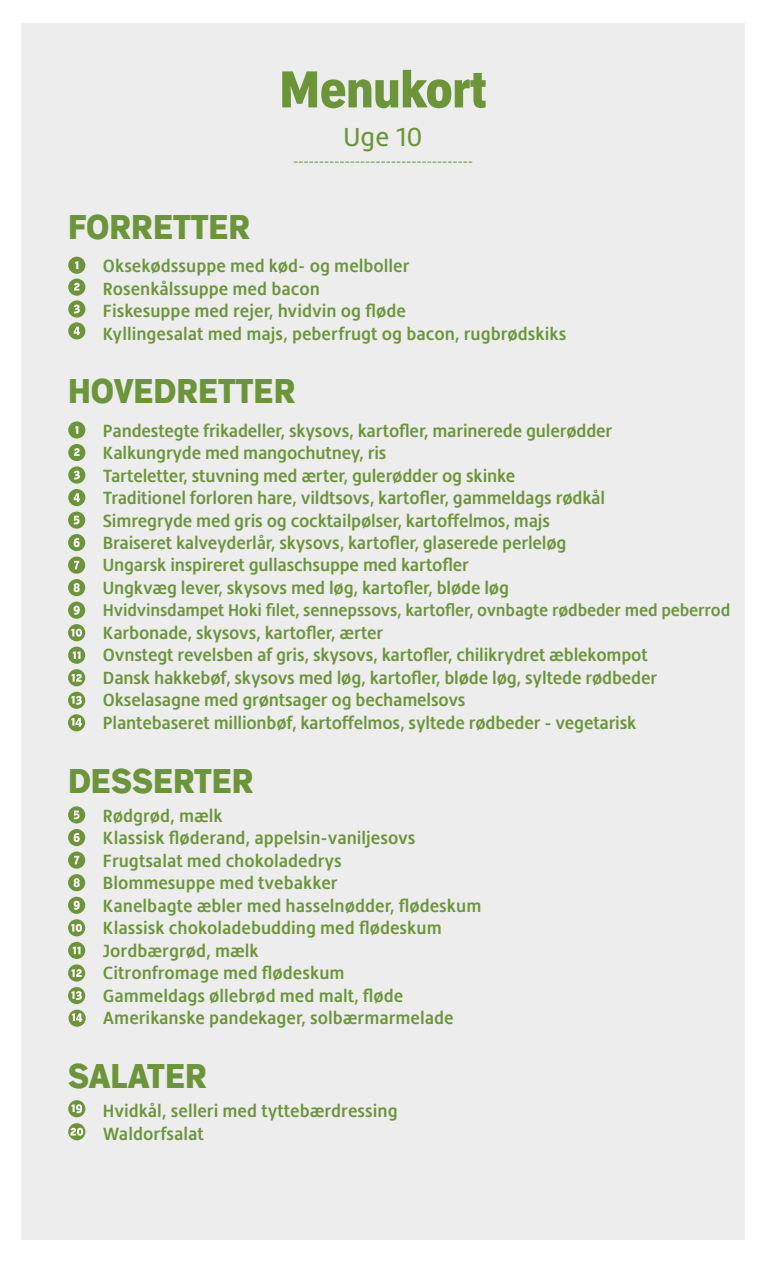
<style>
.page{position:relative;width:766px;height:1263px;background:#fff}
.page>*{position:absolute;margin:0;border:0;box-sizing:border-box;transform-origin:0 0}
.t1{font:900 condensed 51px "Embarcadero MVB Pro";color:#6c953a}
.t2{font:900 condensed 33.9px "Embarcadero MVB Pro";color:#6c953a}
.t3{font:27px "Hedley New";color:#6c953a}
.t4{font:500 18.3px/22.5px "Hedley New";letter-spacing:-.01em;color:#6c953a}
.t5{font:500 17.55px "Hedley New";letter-spacing:-.01em;color:#6c953a}
</style>
<div class="page">
<div style="left:22px;top:23px;width:722px;height:1216px;background:#ededed"></div>
<svg style="left:294px;top:162px;width:178px;height:1px"></svg>
<div style="left:68px;top:421px;width:17px;height:18px;background:#6c953a;border-radius:50%"></div>
<svg style="left:75px;top:426px;width:3px;height:8px"></svg>
<div style="left:68px;top:257px;width:17px;height:17px;background:#6c953a;border-radius:50%"></div>
<svg style="left:75px;top:261px;width:3px;height:8px"></svg>
<div style="left:68px;top:444px;width:17px;height:17px;background:#6c953a;border-radius:50%"></div>
<svg style="left:74px;top:448px;width:6px;height:8px"></svg>
<div style="left:68px;top:279px;width:17px;height:17px;background:#6c953a;border-radius:50%"></div>
<svg style="left:74px;top:283px;width:6px;height:7px"></svg>
<div style="left:68px;top:466px;width:17px;height:18px;background:#6c953a;border-radius:50%"></div>
<svg style="left:74px;top:471px;width:6px;height:8px"></svg>
<div style="left:68px;top:300px;width:17px;height:18px;background:#6c953a;border-radius:50%"></div>
<svg style="left:74px;top:305px;width:6px;height:8px"></svg>
<div style="left:68px;top:489px;width:17px;height:17px;background:#6c953a;border-radius:50%"></div>
<svg style="left:74px;top:493px;width:6px;height:9px"></svg>
<div style="left:68px;top:322px;width:17px;height:17px;background:#6c953a;border-radius:50%"></div>
<svg style="left:74px;top:327px;width:6px;height:8px"></svg>
<svg style="left:68px;top:511px;width:17px;height:18px"></svg>
<svg style="left:74px;top:516px;width:5px;height:8px"></svg>
<svg style="left:68px;top:806px;width:17px;height:17px"></svg>
<svg style="left:74px;top:811px;width:5px;height:8px"></svg>
<div style="left:68px;top:534px;width:17px;height:17px;background:#6c953a;border-radius:50%"></div>
<svg style="left:74px;top:538px;width:6px;height:9px"></svg>
<div style="left:68px;top:829px;width:17px;height:17px;background:#6c953a;border-radius:50%"></div>
<svg style="left:74px;top:833px;width:6px;height:9px"></svg>
<div style="left:68px;top:556px;width:17px;height:18px;background:#6c953a;border-radius:50%"></div>
<svg style="left:74px;top:561px;width:5px;height:8px"></svg>
<div style="left:68px;top:851px;width:17px;height:18px;background:#6c953a;border-radius:50%"></div>
<svg style="left:74px;top:856px;width:5px;height:8px"></svg>
<div style="left:68px;top:579px;width:17px;height:17px;background:#6c953a;border-radius:50%"></div>
<svg style="left:74px;top:583px;width:6px;height:9px"></svg>
<div style="left:68px;top:874px;width:17px;height:17px;background:#6c953a;border-radius:50%"></div>
<svg style="left:74px;top:878px;width:6px;height:9px"></svg>
<div style="left:68px;top:602px;width:17px;height:17px;background:#6c953a;border-radius:50%"></div>
<svg style="left:74px;top:606px;width:6px;height:9px"></svg>
<div style="left:68px;top:897px;width:17px;height:17px;background:#6c953a;border-radius:50%"></div>
<svg style="left:74px;top:901px;width:6px;height:9px"></svg>
<div style="left:68px;top:624px;width:17px;height:17px;background:#6c953a;border-radius:50%"></div>
<svg style="left:71px;top:629px;width:11px;height:8px"></svg>
<div style="left:68px;top:919px;width:17px;height:17px;background:#6c953a;border-radius:50%"></div>
<svg style="left:71px;top:924px;width:11px;height:8px"></svg>
<div style="left:68px;top:647px;width:17px;height:17px;background:#6c953a;border-radius:50%"></div>
<svg style="left:73px;top:651px;width:8px;height:8px"></svg>
<div style="left:68px;top:942px;width:17px;height:17px;background:#6c953a;border-radius:50%"></div>
<svg style="left:73px;top:947px;width:8px;height:7px"></svg>
<div style="left:68px;top:669px;width:17px;height:17px;background:#6c953a;border-radius:50%"></div>
<svg style="left:72px;top:674px;width:10px;height:8px"></svg>
<div style="left:68px;top:964px;width:17px;height:17px;background:#6c953a;border-radius:50%"></div>
<svg style="left:72px;top:969px;width:10px;height:8px"></svg>
<div style="left:68px;top:692px;width:17px;height:17px;background:#6c953a;border-radius:50%"></div>
<svg style="left:71px;top:696px;width:11px;height:9px"></svg>
<div style="left:68px;top:987px;width:17px;height:17px;background:#6c953a;border-radius:50%"></div>
<svg style="left:71px;top:991px;width:11px;height:9px"></svg>
<div style="left:68px;top:714px;width:17px;height:17px;background:#6c953a;border-radius:50%"></div>
<svg style="left:71px;top:718px;width:11px;height:9px"></svg>
<svg style="left:68px;top:1009px;width:18px;height:18px"></svg>
<svg style="left:72px;top:1013px;width:10px;height:9px"></svg>
<div style="left:68px;top:1100px;width:17px;height:17px;background:#6c953a;border-radius:50%"></div>
<svg style="left:68px;top:1123px;width:17px;height:17px"></svg>
<svg style="left:71px;top:1104px;width:11px;height:9px"></svg>
<svg style="left:70px;top:1128px;width:13px;height:8px"></svg>
<h2 class="t2" style="left:68px;top:203px;width:183px">FORRETTER</h2>
<h1 class="t1" style="left:279px;top:53px;width:209px">Menukort</h1>
<h3 class="t3" style="left:343px;top:122px;width:80px">Uge 10</h3>
<p class="t4" style="left:103px;top:254px;width:465px">Oksekødssuppe med kød- og melboller<br>Rosenkålssuppe med bacon<br>Fiskesuppe med rejer, hvidvin og fløde<br>Kyllingesalat med majs, peberfrugt og bacon, rugbrødskiks</p>
<h2 class="t2" style="left:68px;top:367px;width:228px">HOVEDRETTER</h2>
<p class="t4" style="left:103px;top:419px;width:510px">Pandestegte frikadeller, skysovs, kartofler, marinerede gulerødder Kalkungryde med mangochutney, ris<br>Tarteletter, stuvning med ærter, gulerødder og skinke<br>Traditionel forloren hare, vildtsovs, kartofler, gammeldags rødkål Simregryde med gris og cocktailpølser, kartoffelmos, majs Braiseret kalveyderlår, skysovs, kartofler, glaserede perleløg Ungarsk inspireret gullaschsuppe med kartofler<br>Ungkvæg lever, skysovs med løg, kartofler, bløde løg</p>
<p class="t5" style="left:103px;top:600px;width:628px">Hvidvinsdampet Hoki filet, sennepssovs, kartofler, ovnbagte rødbeder med peberrod</p>
<p class="t4" style="left:103px;top:621px;width:555px">Karbonade, skysovs, kartofler, ærter<br>Ovnstegt revelsben af gris, skysovs, kartofler, chilikrydret æblekompot Dansk hakkebøf, skysovs med løg, kartofler, bløde løg, syltede rødbeder Okselasagne med grøntsager og bechamelsovs<br>Plantebaseret millionbøf, kartoffelmos, syltede rødbeder - vegetarisk</p>
<h2 class="t2" style="left:68px;top:756px;width:186px">DESSERTER</h2>
<p class="t4" style="left:103px;top:804px;width:380px">Rødgrød, mælk<br>Klassisk fløderand, appelsin-vaniljesovs Frugtsalat med chokoladedrys<br>Blommesuppe med tvebakker<br>Kanelbagte æbler med hasselnødder, flødeskum Klassisk chokoladebudding med flødeskum Jordbærgrød, mælk<br>Citronfromage med flødeskum<br>Gammeldags øllebrød med malt, fløde Amerikanske pandekager, solbærmarmelade</p>
<h2 class="t2" style="left:68px;top:1052px;width:140px">SALATER</h2>
<p class="t4" style="left:103px;top:1099px;width:296px">Hvidkål, selleri med tyttebærdressing<br>Waldorfsalat</p>
</div>
